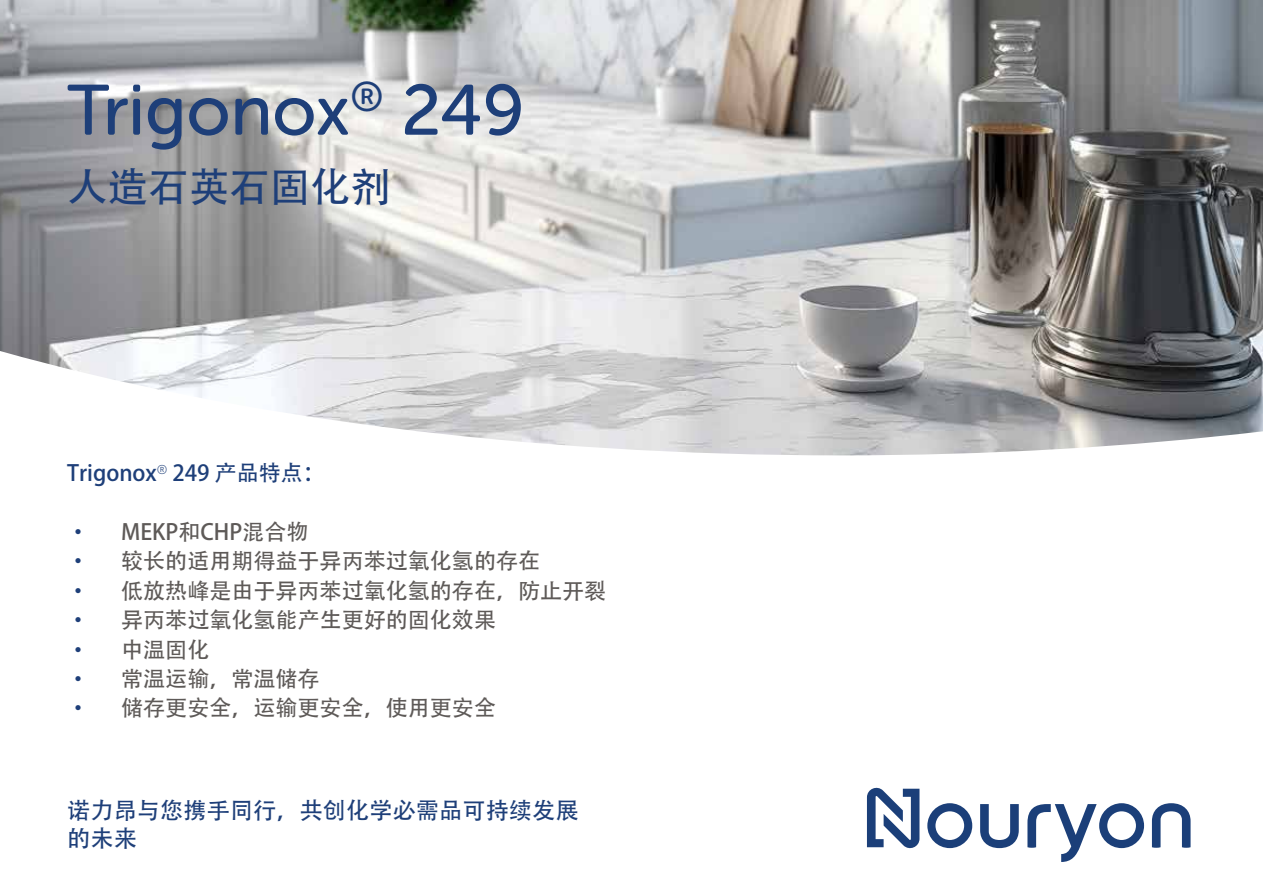
<style>
.page{position:relative;width:1263px;height:893px;background:#fff}
.page>*{position:absolute;margin:0;border:0;box-sizing:border-box;transform-origin:0 0}
.t1{font:70.95px "Museo Sans Rounded 500";color:#1e3f79}
.t2{font:40.5px "Adobe Heiti Std";color:#1e3f79}
.t3{font:23.25px/27.6px "Adobe Heiti Std";color:#1e3f79}
.t4{font:22.05px "Adobe Heiti Std";color:#5e5a58}
.t5{font:22.05px "Adobe Heiti Std";color:#1e3f79}
.s1{color:#1e3f79}
</style>
<div class="page">
<img style="left:0;top:0;width:1263px;height:455px">
<svg style="left:867px;top:787px;width:323px;height:75px"></svg>
<svg style="left:51px;top:63px;width:539px;height:87px;background:#c7c7c8"></svg>
<h1 class="t1" style="left:67px;top:71px;width:459px">Trigonox<sup>®</sup> 249</h1>
<h2 class="t2" style="left:67px;top:163px;width:325px">人造石英石固化剂</h2>
<p class="t5" style="left:67px;top:460px;width:259px">Trigonox<sup>®</sup> 249 产品特点：</p>
<p class="t4" style="left:67px;top:519px;width:243px"><span class="s1">•</span> MEKP和CHP混合物</p>
<p class="t4" style="left:67px;top:548px;width:474px"><span class="s1">•</span> 较长的适用期得益于异丙苯过氧化氢的存在</p>
<p class="t4" style="left:67px;top:577px;width:541px"><span class="s1">•</span> 低放热峰是由于异丙苯过氧化氢的存在，防止开裂</p>
<p class="t4" style="left:67px;top:607px;width:430px"><span class="s1">•</span> 异丙苯过氧化氢能产生更好的固化效果</p>
<p class="t4" style="left:67px;top:636px;width:144px"><span class="s1">•</span> 中温固化</p>
<p class="t4" style="left:67px;top:666px;width:254px"><span class="s1">•</span> 常温运输，常温储存</p>
<p class="t4" style="left:67px;top:695px;width:430px"><span class="s1">•</span> 储存更安全，运输更安全，使用更安全</p>
<p class="t3" style="left:67px;top:798px;width:513px">诺力昂与您携手同行，共创化学必需品可持续发展的未来</p>
</div>
